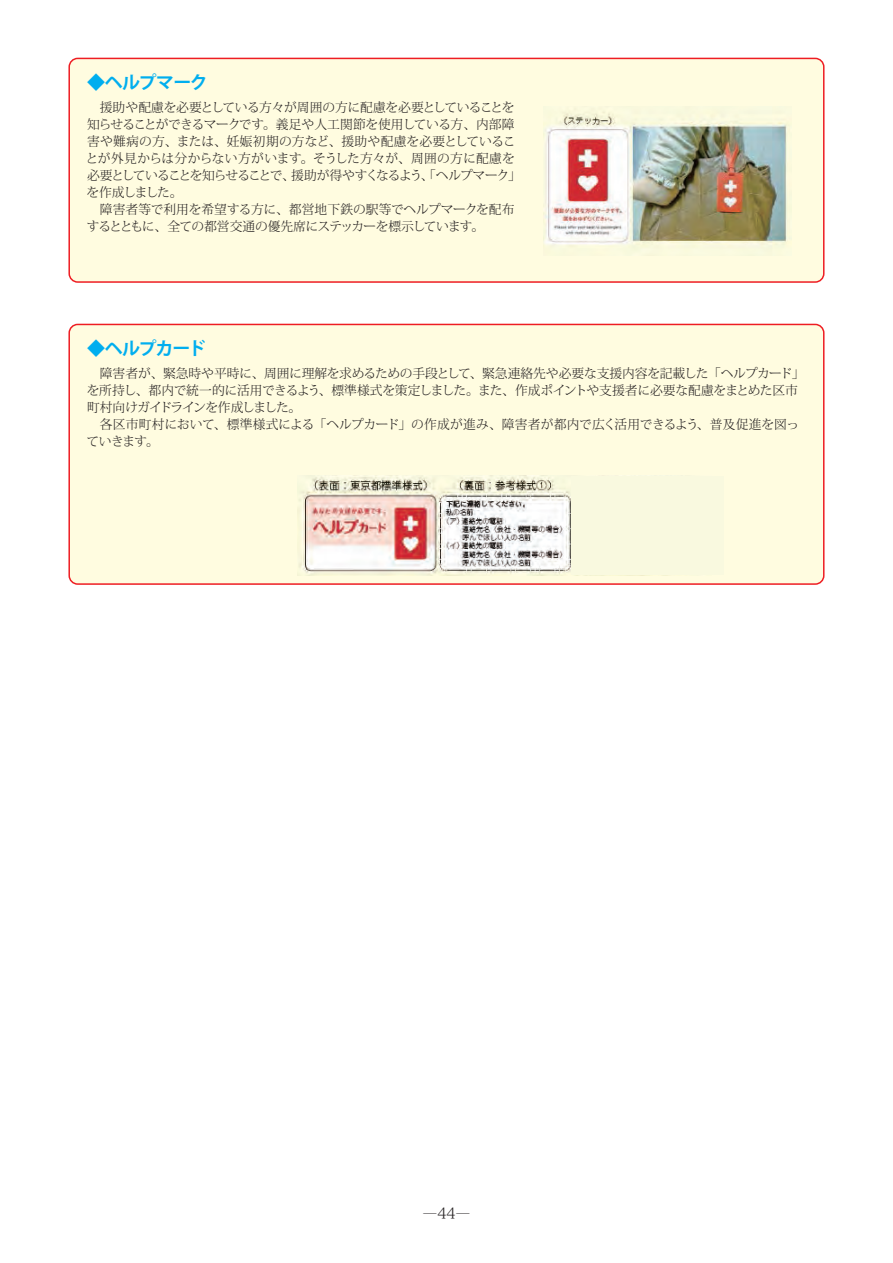
<style>
.page{position:relative;width:893px;height:1263px;background:#fff}
.page>*{position:absolute;margin:0;border:0;box-sizing:border-box;transform-origin:0 0}
.t1{font:700 18px "Koz Go Pr 6 N";letter-spacing:-.055em;color:#00aeef}
.t2{font:15px "Hiragino Min W2 90 msp RKSJ H";color:#231f20}
.t3{font:300 12.75px/17px "Koz Min Pr 6 N";letter-spacing:-.02em;color:#231f20}
</style>
<div class="page">
<div style="left:69px;top:58px;width:755px;height:224px;background:#fffce0;border-radius:9px"></div>
<div style="left:68px;top:58px;width:756px;height:225px;border:2px solid #ee1d23;border-radius:9px"></div>
<img style="left:543px;top:112px;width:247px;height:138px">
<div style="left:69px;top:324px;width:755px;height:260px;background:#fffce0;border-radius:9px"></div>
<div style="left:68px;top:324px;width:756px;height:261px;border:2px solid #ee1d23;border-radius:9px"></div>
<img style="left:297px;top:475px;width:385px;height:100px">
<div style="left:571px;top:476px;width:153px;height:98px;background:#f9f9df"></div>
<h1 class="t1" style="left:87px;top:73px;width:122px">◆ヘルプマーク</h1>
<p class="t3" style="left:86px;top:99px;width:437px">　援助や配慮を必要としている方々が周囲の方に配慮を必要としていることを知らせることができるマークです。義足や人工関節を使用している方、内部障害や難病の方、または、妊娠初期の方など、援助や配慮を必要としていることが外見からは分からない方がいます。そうした方々が、周囲の方に配慮を必要としていることを知らせることで、援助が得やすくなるよう、「ヘルプマーク」を作成しました。<br>　障害者等で利用を希望する方に、都営地下鉄の駅等でヘルプマークを配布するとともに、全ての都営交通の優先席にステッカーを標示しています。</p>
<h1 class="t1" style="left:87px;top:339px;width:120px">◆ヘルプカード</h1>
<p class="t3" style="left:87px;top:365px;width:719px">　障害者が、緊急時や平時に、周囲に理解を求めるための手段として、緊急連絡先や必要な支援内容を記載した「ヘルプカード」を所持し、都内で統一的に活用できるよう、標準様式を策定しました。また、作成ポイントや支援者に必要な配慮をまとめた区市町村向けガイドラインを作成しました。<br>　各区市町村において、標準様式による「ヘルプカード」の作成が進み、障害者が都内で広く活用できるよう、普及促進を図っていきます。</p>
<p class="t2" style="left:422px;top:1205px;width:50px">―44―</p>
</div>
